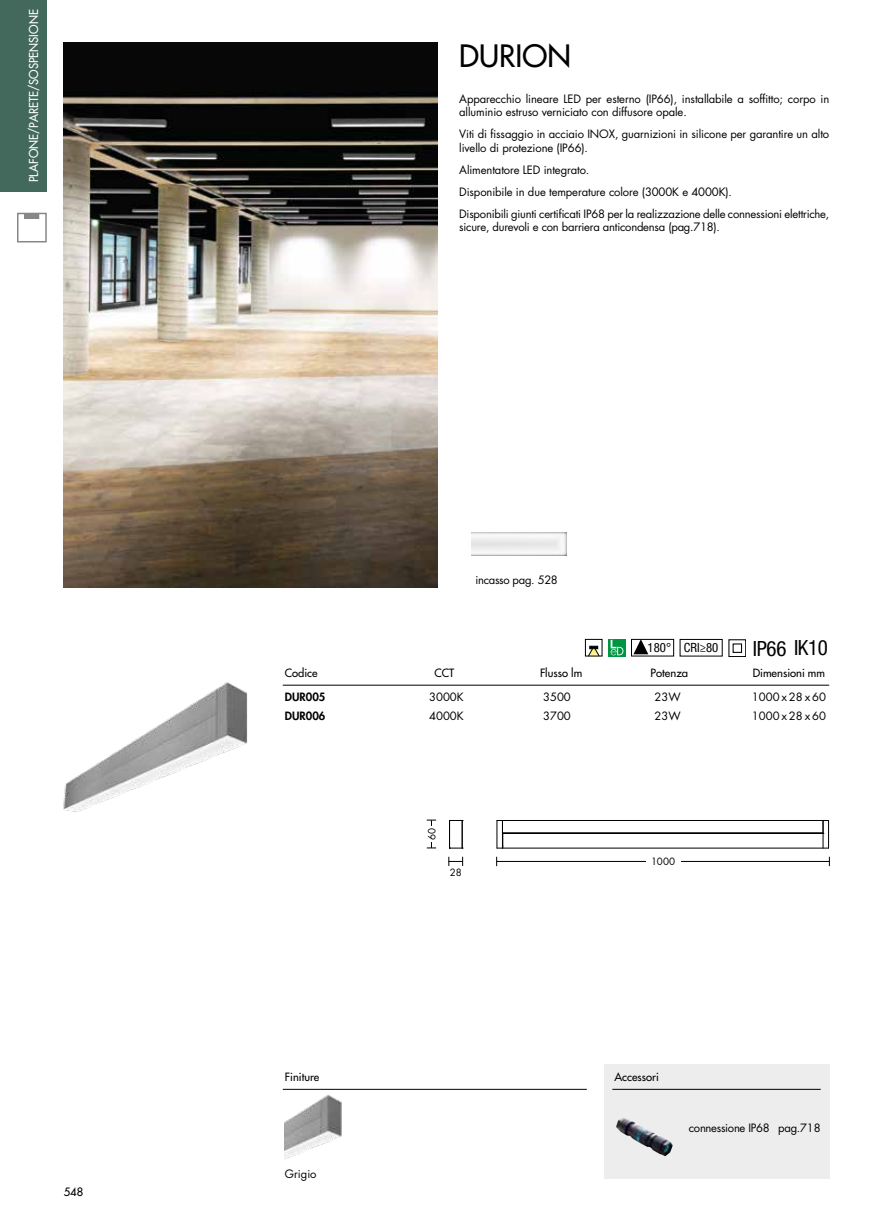
<style>
.page{position:relative;width:893px;height:1221px;background:#fff}
.page>*{position:absolute;margin:0;border:0;box-sizing:border-box;transform-origin:0 0}
.t1{font:500 30px "Futura Std";color:#000}
.t2{font:condensed 21px "Helvetica Neue LT Std";letter-spacing:-.015em;color:#000}
.t3{font:condensed 12.75px "Helvetica Neue LT Std";color:#000}
.t4{font:500 12px "Futura Std";color:#fff;scale:.95 1}
.t5{font:11.25px/13.5px "Futura Std";letter-spacing:-.01em;color:#000}
.t6{font:500 11.25px "Futura Std";color:#000}
.t7{font:500 11.1px "Futura Std";color:#000}
.t8{font:11.1px "Futura Std";color:#000}
.t9{font:800 11.1px "Futura Std";color:#000}
.t10{font:9.75px "Futura Std";letter-spacing:.015em;color:#000}
.s1{font-size:11.1px}
</style>
<div class="page">
<div style="left:24px;top:213px;width:15px;height:5px;border:1px solid #878787"></div>
<div style="left:17px;top:213px;width:30px;height:29px;border:2px solid #878787"></div>
<div style="left:0;top:0;width:47px;height:191px;background:#43695c"></div>
<img style="left:63px;top:682px;width:221px;height:130px">
<svg style="left:449px;top:820px;width:14px;height:28px"></svg>
<hr style="left:503px;top:833px;width:320px;height:1px;background:#000">
<hr style="left:503px;top:847px;width:325px;height:1px;background:#000">
<hr style="left:502px;top:832px;width:321px;height:1px;background:#000">
<hr style="left:502px;top:820px;width:326px;height:1px;background:#000">
<svg style="left:823px;top:820px;width:6px;height:28px"></svg>
<svg style="left:497px;top:820px;width:6px;height:28px"></svg>
<hr style="left:497px;top:861px;width:332px;height:1px;background:#000">
<div style="left:646px;top:856px;width:34px;height:10px;background:#fff"></div>
<svg style="left:427px;top:819px;width:9px;height:29px"></svg>
<div style="left:426px;top:826px;width:11px;height:15px;background:#fff"></div>
<svg style="left:449px;top:856px;width:14px;height:10px"></svg>
<img style="left:64px;top:43px;width:374px;height:544px">
<img style="left:471px;top:532px;width:96px;height:23px">
<hr style="left:283px;top:685px;width:546px;height:1px;background:#000">
<div style="left:585px;top:639px;width:17px;height:17px;border:1px solid #000"></div>
<svg style="left:588px;top:646px;width:11px;height:10px"></svg>
<svg style="left:608px;top:639px;width:17px;height:17px"></svg>
<svg style="left:611px;top:640px;width:12px;height:15px"></svg>
<div style="left:631px;top:639px;width:43px;height:17px;border:1px solid #000"></div>
<svg style="left:633px;top:639px;width:15px;height:15px"></svg>
<div style="left:680px;top:639px;width:42px;height:17px;border:1px solid #000"></div>
<svg style="left:728px;top:639px;width:17px;height:17px"></svg>
<div style="left:604px;top:1063px;width:225px;height:115px;background:#ededed"></div>
<hr style="left:612px;top:1088px;width:209px;height:1px;background:#000">
<img style="left:616px;top:1118px;width:57px;height:38px">
<img style="left:285px;top:1095px;width:57px;height:64px">
<hr style="left:283px;top:1088px;width:304px;height:1px;background:#000">
<p class="t4" style="left:26px;top:182px;width:183px;rotate:-90deg">PLAFONE/PARETE/SOSPENSIONE</p>
<p class="t6" style="left:64px;top:1184px;width:21px">548</p>
<h1 class="t1" style="left:459px;top:37px;width:113px">DURION</h1>
<p class="t5" style="left:459px;top:92px;width:372px">Apparecchio lineare LED per esterno (IP66), installabile a soffitto; corpo in alluminio estruso verniciato con diffusore opale.</p>
<p class="t5" style="left:459px;top:128px;width:371px">Viti di fissaggio in acciaio INOX, guarnizioni in silicone per garantire un alto livello di protezione (IP66).</p>
<p class="t5" style="left:459px;top:159px;width:372px;line-height:22px">Alimentatore LED integrato.<br>Disponibile in due temperature colore (3000K e 4000K).<br>Disponibili giunti certificati IP68 per la realizzazione delle connessioni elettriche,</p>
<p class="t5" style="left:459px;top:221px;width:262px">sicure, durevoli e con barriera anticondensa (pag.718).</p>
<p class="t5" style="left:475px;top:573px;width:84px">incasso pag. 528</p>
<p class="t3" style="left:648px;top:640px;width:72px">180° CRI≥80</p>
<h2 class="t2" style="left:753px;top:636px;width:77px">IP66 IK10</h2>
<p class="t7" style="left:285px;top:666px;width:34px">Codice</p>
<p class="t7" style="left:434px;top:666px;width:21px">CCT</p>
<p class="t7" style="left:540px;top:666px;width:44px">Flusso lm</p>
<p class="t7" style="left:651px;top:666px;width:39px">Potenza</p>
<p class="t7" style="left:753px;top:666px;width:74px">Dimensioni mm</p>
<p class="t9" style="left:285px;top:689px;width:42px">DUR005</p>
<p class="t8" style="left:429px;top:689px;width:36px">3000K</p>
<p class="t8" style="left:543px;top:689px;width:29px">3500</p>
<p class="t8" style="left:654px;top:689px;width:28px">23W</p>
<p class="t8" style="left:752px;top:689px;width:76px">1000 x 28 x 60</p>
<p class="t9" style="left:285px;top:709px;width:42px">DUR006</p>
<p class="t8" style="left:429px;top:709px;width:36px">4000K</p>
<p class="t8" style="left:543px;top:709px;width:29px">3700</p>
<p class="t8" style="left:654px;top:709px;width:28px">23W</p>
<p class="t8" style="left:752px;top:709px;width:76px">1000 x 28 x 60</p>
<p class="t7" style="left:285px;top:1070px;width:36px">Finiture</p>
<p class="t5" style="left:285px;top:1167px;width:33px">Grigio</p>
<p class="t10" style="left:426px;top:839px;width:14px;rotate:-90deg">60</p>
<p class="t10" style="left:450px;top:865px;width:13px">28</p>
<p class="t10" style="left:651px;top:855px;width:26px">1000</p>
<p class="t7" style="left:614px;top:1070px;width:46px">Accessori</p>
<p class="t5" style="left:689px;top:1121px;width:133px">connessione IP68 pag.<span class="s1">718</span></p>
</div>
